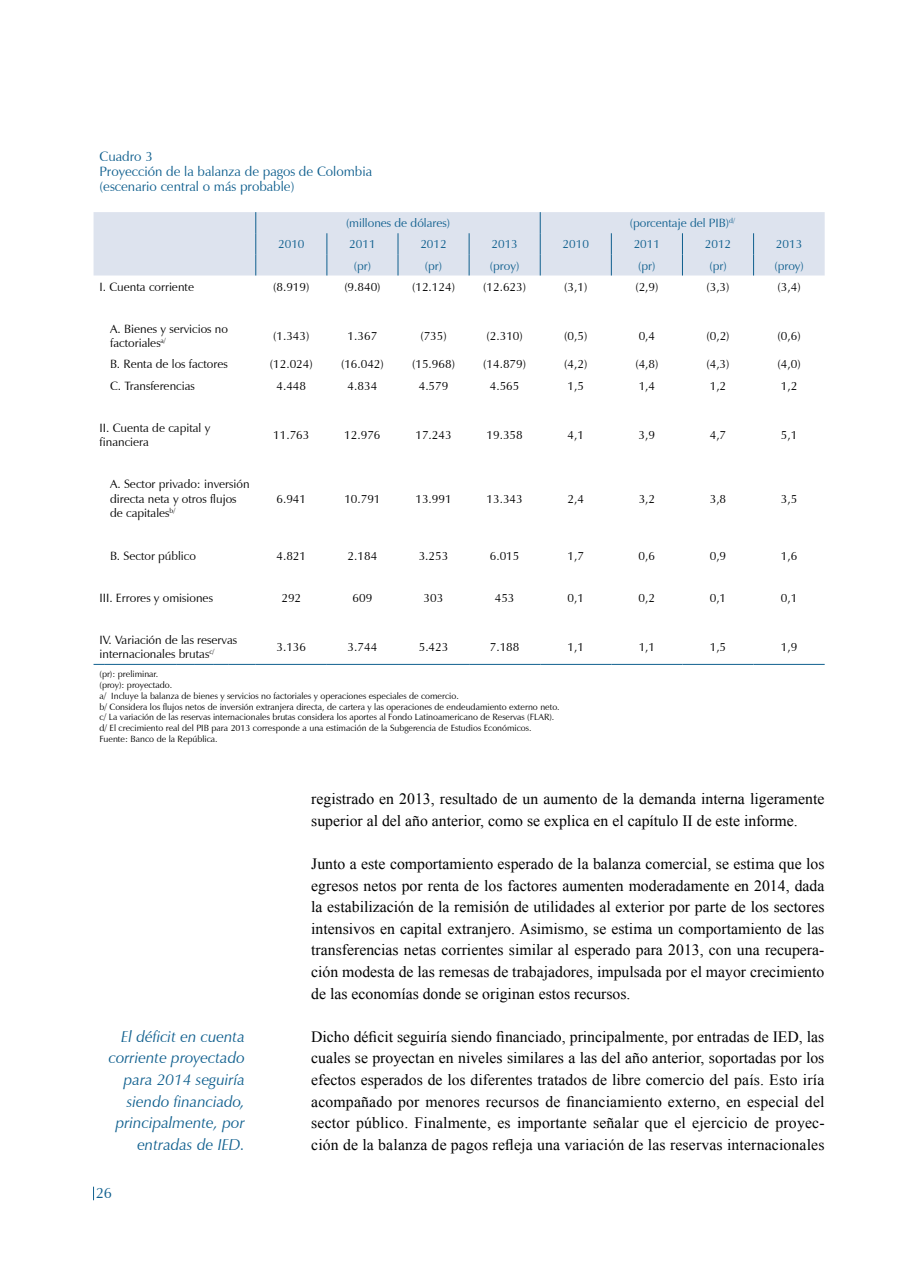
<style>
.page{position:relative;width:918px;height:1276px;background:#fff}
.page>*{position:absolute;margin:0;border:0;box-sizing:border-box;transform-origin:0 0}
.t1{font:15.75px/21.6px "Times New Roman";color:#000;text-align:justify}
.t2{font:italic 15.75px/21.6px "Zapf Humanist 601 BT";color:#0f5f8e;text-align:right}
.t3{font:15px "Zapf Humanist 601 BT";color:#0f5f8e}
.t4{font:13.5px/15px "Zapf Humanist 601 BT";color:#0f5f8e}
.t5{font:12px/14.4px "Zapf Humanist 601 BT";color:#000}
.t6{font:12px "Zapf Humanist 601 BT";color:#0f5f8e}
.t7{font:9px/10.8px "Zapf Humanist 601 BT";color:#000}
</style>
<div class="page">
<svg style="left:93px;top:1186px;width:1px;height:14px"></svg>
<div style="left:94px;top:212px;width:731px;height:63px;background:#dde3ee"></div>
<hr style="left:104px;top:664px;width:72px;height:1px;background:#0f5f8e">
<svg style="left:176px;top:664px;width:80px;height:1px"></svg>
<hr style="left:256px;top:664px;width:71px;height:1px;background:#0f5f8e">
<hr style="left:327px;top:664px;width:71px;height:1px;background:#0f5f8e">
<hr style="left:398px;top:664px;width:71px;height:1px;background:#0f5f8e">
<hr style="left:469px;top:664px;width:71px;height:1px;background:#0f5f8e">
<hr style="left:540px;top:664px;width:71px;height:1px;background:#0f5f8e">
<hr style="left:611px;top:664px;width:71px;height:1px;background:#0f5f8e">
<hr style="left:682px;top:664px;width:72px;height:1px;background:#0f5f8e">
<hr style="left:754px;top:664px;width:71px;height:1px;background:#0f5f8e">
<p class="t4" style="left:100px;top:149px;width:274px">Cuadro 3<br>Proyección de la balanza de pagos de Colombia (escenario central o más probable)</p>
<p class="t6" style="left:346px;top:216px;width:106px">(millones de dólares)</p>
<p class="t6" style="left:630px;top:216px;width:107px">(porcentaje del PIB)<sup>d/</sup></p>
<p class="t6" style="left:278px;top:237px;width:28px">2010</p>
<p class="t6" style="left:349px;top:237px;width:28px">2011</p>
<p class="t6" style="left:420px;top:237px;width:28px">2012</p>
<p class="t6" style="left:492px;top:237px;width:28px">2013</p>
<p class="t6" style="left:563px;top:237px;width:28px">2010</p>
<p class="t6" style="left:634px;top:237px;width:28px">2011</p>
<p class="t6" style="left:705px;top:237px;width:28px">2012</p>
<p class="t6" style="left:776px;top:237px;width:28px">2013</p>
<p class="t6" style="left:354px;top:258px;width:19px">(pr)</p>
<p class="t6" style="left:425px;top:258px;width:19px">(pr)</p>
<p class="t6" style="left:490px;top:258px;width:31px">(proy)</p>
<p class="t6" style="left:638px;top:258px;width:19px">(pr)</p>
<p class="t6" style="left:709px;top:258px;width:19px">(pr)</p>
<p class="t6" style="left:774px;top:258px;width:31px">(proy)</p>
<p class="t5" style="left:100px;top:279px;width:96px">I. Cuenta corriente</p>
<p class="t5" style="left:273px;top:279px;width:38px">(8.919)</p>
<p class="t5" style="left:344px;top:279px;width:38px">(9.840)</p>
<p class="t5" style="left:412px;top:279px;width:44px">(12.124)</p>
<p class="t5" style="left:483px;top:279px;width:44px">(12.623)</p>
<p class="t5" style="left:564px;top:279px;width:25px">(3,1)</p>
<p class="t5" style="left:635px;top:279px;width:25px">(2,9)</p>
<p class="t5" style="left:706px;top:279px;width:25px">(3,3)</p>
<p class="t5" style="left:778px;top:279px;width:25px">(3,4)</p>
<p class="t5" style="left:110px;top:321px;width:119px">A. Bienes y servicios no factoriales<sup>a/</sup></p>
<p class="t5" style="left:273px;top:329px;width:38px">(1.343)</p>
<p class="t5" style="left:348px;top:329px;width:31px">1.367</p>
<p class="t5" style="left:420px;top:329px;width:28px">(735)</p>
<p class="t5" style="left:487px;top:329px;width:38px">(2.310)</p>
<p class="t5" style="left:564px;top:329px;width:25px">(0,5)</p>
<p class="t5" style="left:639px;top:329px;width:18px">0,4</p>
<p class="t5" style="left:707px;top:329px;width:25px">(0,2)</p>
<p class="t5" style="left:778px;top:329px;width:25px">(0,6)</p>
<p class="t5" style="left:110px;top:357px;width:119px">B. Renta de los factores</p>
<p class="t5" style="left:270px;top:357px;width:44px">(12.024)</p>
<p class="t5" style="left:341px;top:357px;width:44px">(16.042)</p>
<p class="t5" style="left:412px;top:357px;width:44px">(15.968)</p>
<p class="t5" style="left:483px;top:357px;width:44px">(14.879)</p>
<p class="t5" style="left:564px;top:357px;width:25px">(4,2)</p>
<p class="t5" style="left:635px;top:357px;width:25px">(4,8)</p>
<p class="t5" style="left:706px;top:357px;width:25px">(4,3)</p>
<p class="t5" style="left:778px;top:357px;width:25px">(4,0)</p>
<p class="t5" style="left:110px;top:378px;width:86px">C. Transferencias</p>
<p class="t5" style="left:277px;top:378px;width:31px">4.448</p>
<p class="t5" style="left:348px;top:378px;width:31px">4.834</p>
<p class="t5" style="left:419px;top:378px;width:31px">4.579</p>
<p class="t5" style="left:490px;top:378px;width:31px">4.565</p>
<p class="t5" style="left:568px;top:378px;width:18px">1,5</p>
<p class="t5" style="left:639px;top:378px;width:18px">1,4</p>
<p class="t5" style="left:710px;top:378px;width:18px">1,2</p>
<p class="t5" style="left:781px;top:378px;width:18px">1,2</p>
<p class="t5" style="left:100px;top:420px;width:112px">II. Cuenta de capital y financiera</p>
<p class="t5" style="left:273px;top:428px;width:38px">11.763</p>
<p class="t5" style="left:344px;top:428px;width:38px">12.976</p>
<p class="t5" style="left:415px;top:428px;width:38px">17.243</p>
<p class="t5" style="left:487px;top:428px;width:38px">19.358</p>
<p class="t5" style="left:568px;top:428px;width:18px">4,1</p>
<p class="t5" style="left:639px;top:428px;width:18px">3,9</p>
<p class="t5" style="left:710px;top:428px;width:18px">4,7</p>
<p class="t5" style="left:781px;top:428px;width:18px">5,1</p>
<p class="t5" style="left:110px;top:477px;width:141px">A. Sector privado: inversión directa neta y otros flujos de capitales<sup>b/</sup></p>
<p class="t5" style="left:277px;top:491px;width:31px">6.941</p>
<p class="t5" style="left:344px;top:491px;width:38px">10.791</p>
<p class="t5" style="left:415px;top:491px;width:38px">13.991</p>
<p class="t5" style="left:487px;top:491px;width:38px">13.343</p>
<p class="t5" style="left:568px;top:491px;width:18px">2,4</p>
<p class="t5" style="left:639px;top:491px;width:18px">3,2</p>
<p class="t5" style="left:710px;top:491px;width:18px">3,8</p>
<p class="t5" style="left:781px;top:491px;width:18px">3,5</p>
<p class="t5" style="left:110px;top:548px;width:87px">B. Sector público</p>
<p class="t5" style="left:277px;top:548px;width:31px">4.821</p>
<p class="t5" style="left:348px;top:548px;width:31px">2.184</p>
<p class="t5" style="left:419px;top:548px;width:31px">3.253</p>
<p class="t5" style="left:490px;top:548px;width:31px">6.015</p>
<p class="t5" style="left:568px;top:548px;width:18px">1,7</p>
<p class="t5" style="left:639px;top:548px;width:18px">0,6</p>
<p class="t5" style="left:710px;top:548px;width:18px">0,9</p>
<p class="t5" style="left:781px;top:548px;width:18px">1,6</p>
<p class="t5" style="left:100px;top:590px;width:115px">III. Errores y omisiones</p>
<p class="t5" style="left:281px;top:590px;width:21px">292</p>
<p class="t5" style="left:353px;top:590px;width:21px">609</p>
<p class="t5" style="left:424px;top:590px;width:21px">303</p>
<p class="t5" style="left:495px;top:590px;width:21px">453</p>
<p class="t5" style="left:568px;top:590px;width:18px">0,1</p>
<p class="t5" style="left:639px;top:590px;width:18px">0,2</p>
<p class="t5" style="left:710px;top:590px;width:18px">0,1</p>
<p class="t5" style="left:781px;top:590px;width:18px">0,1</p>
<p class="t5" style="left:100px;top:632px;width:139px">IV. Variación de las reservas internacionales brutas<sup>c/</sup></p>
<p class="t5" style="left:277px;top:640px;width:31px">3.136</p>
<p class="t5" style="left:348px;top:640px;width:31px">3.744</p>
<p class="t5" style="left:419px;top:640px;width:31px">5.423</p>
<p class="t5" style="left:490px;top:640px;width:31px">7.188</p>
<p class="t5" style="left:568px;top:640px;width:18px">1,1</p>
<p class="t5" style="left:639px;top:640px;width:18px">1,1</p>
<p class="t5" style="left:710px;top:640px;width:18px">1,5</p>
<p class="t5" style="left:781px;top:640px;width:18px">1,9</p>
<p class="t7" style="left:100px;top:669px;width:462px">(pr): preliminar.<br>(proy): proyectado.<br>a/ Incluye la balanza de bienes y servicios no factoriales y operaciones especiales de comercio.<br>b/ Considera los flujos netos de inversión extranjera directa, de cartera y las operaciones de endeudamiento externo neto. c/ La variación de las reservas internacionales brutas considera los aportes al Fondo Latinoamericano de Reservas (FLAR). d/ El crecimiento real del PIB para 2013 corresponde a una estimación de la Subgerencia de Estudios Económicos.<br>Fuente: Banco de la República.</p>
<p class="t2" style="left:109px;top:1025px;width:138px">El déficit en cuenta corriente proyectado para 2014 seguiría siendo financiado, principalmente, por entradas de IED.</p>
<p class="t3" style="left:96px;top:1184px;width:18px">26</p>
<p class="t1" style="left:311px;top:788px;width:515px">registrado en 2013, resultado de un aumento de la demanda interna ligeramente superior al del año anterior, como se explica en el capítulo II de este informe.</p>
<p class="t1" style="left:311px;top:852px;width:515px">Junto a este comportamiento esperado de la balanza comercial, se estima que los egresos netos por renta de los factores aumenten moderadamente en 2014, dada la estabilización de la remisión de utilidades al exterior por parte de los sectores intensivos en capital extranjero. Asimismo, se estima un comportamiento de las transferencias netas corrientes similar al esperado para 2013, con una recupera&shy;ción modesta de las remesas de trabajadores, impulsada por el mayor crecimiento de las economías donde se originan estos recursos.</p>
<p class="t1" style="left:311px;top:1025px;width:515px">Dicho déficit seguiría siendo financiado, principalmente, por entradas de IED, las cuales se proyectan en niveles similares a las del año anterior, soportadas por los efectos esperados de los diferentes tratados de libre comercio del país. Esto iría acompañado por menores recursos de financiamiento externo, en especial del sector público. Finalmente, es importante señalar que el ejercicio de proyec&shy;ción de la balanza de pagos refleja una variación de las reservas internacionales</p>
</div>
